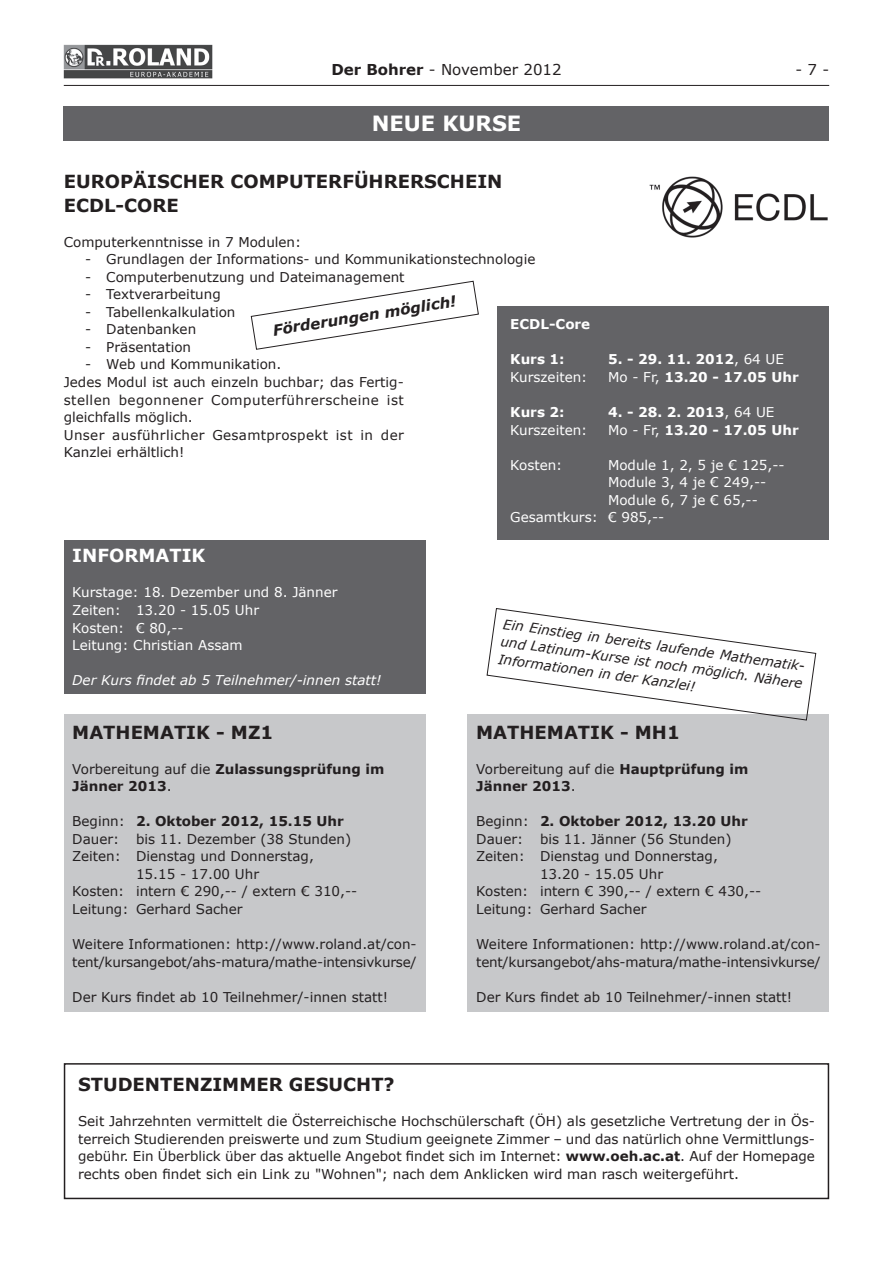
<style>
.page{position:relative;width:893px;height:1263px;background:#fff}
.page>*{position:absolute;margin:0;border:0;box-sizing:border-box;transform-origin:0 0}
.t1{font:700 21px "Verdana";color:#fff}
.t2{font:700 18px "Verdana";color:#231f20}
.t3{font:700 18px "Verdana";color:#fff}
.t4{font:15px "Verdana";color:#231f20}
.t5{font:italic 700 15px "Verdana";color:#231f20}
.t6{font:13.5px/17.5px "Verdana";color:#231f20}
.t7{font:13.5px/17.5px "Verdana";color:#fff}
.t8{font:700 13.5px/17.5px "Verdana";color:#231f20}
.t9{font:italic 13.5px/17.5px "Verdana";color:#231f20;text-align:justify}
.t10{font:700 13.5px "Verdana";color:#fff}
.t11{font:italic 13.5px "Verdana";color:#fff}
.s1{font-weight:700}
.s2{font-weight:400}
</style>
<div class="page">
<img style="left:64px;top:45px;width:149px;height:34px">
<hr style="left:64px;top:85px;width:765px;height:1px;background:#231f20">
<div style="left:497px;top:306px;width:332px;height:234px;background:#636366"></div>
<img style="left:649px;top:176px;width:179px;height:62px">
<svg style="left:250px;top:280px;width:229px;height:70px"></svg>
<div style="left:64px;top:106px;width:765px;height:34px;background:#636366"></div>
<div style="left:64px;top:714px;width:361px;height:298px;background:#c7c8ca"></div>
<div style="left:468px;top:714px;width:361px;height:298px;background:#c7c8ca"></div>
<div style="left:64px;top:540px;width:361px;height:154px;background:#636366"></div>
<svg style="left:486px;top:608px;width:331px;height:113px"></svg>
<div style="left:64px;top:1063px;width:765px;height:136px;border:2px solid #231f20"></div>
<p class="t4" style="left:331px;top:60px;width:232px"><span class="s1">Der Bohrer</span> - November 2012</p>
<p class="t4" style="left:795px;top:60px;width:35px">- 7 -</p>
<h1 class="t1" style="left:372px;top:110px;width:17px">Neue</h1>
<h1 class="t1" style="left:442px;top:110px;width:33px">Kurse</h1>
<h2 class="t2" style="left:64px;top:170px;width:96px">Europäisc</h2>
<h2 class="t2" style="left:183px;top:170px;width:91px">her Compu</h2>
<h2 class="t2" style="left:304px;top:170px;width:26px">terfü</h2>
<h2 class="t2" style="left:369px;top:170px;width:29px">hrersc</h2>
<h2 class="t2" style="left:450px;top:170px;width:54px">hein</h2>
<h2 class="t2" style="left:64px;top:193px;width:102px">ECDL-Core</h2>
<p class="t6" style="left:64px;top:232px;width:239px">Computerkenntnisse in 7 Modulen:</p>
<p class="t6" style="left:85px;top:250px;width:452px">- Grundlagen der Informations- und Kommunikationstechnologie</p>
<p class="t6" style="left:85px;top:268px;width:321px">- Computerbenutzung und Dateimanagement</p>
<p class="t6" style="left:85px;top:285px;width:137px">- Textverarbeitung</p>
<p class="t6" style="left:85px;top:303px;width:152px">- Tabellenkalkulation</p>
<p class="t6" style="left:85px;top:320px;width:113px">- Datenbanken</p>
<p class="t6" style="left:85px;top:338px;width:108px">- Präsentation</p>
<p class="t6" style="left:64px;top:355px;width:342px;text-indent:21px">- Web und Kommunikation.<br>Jedes Modul ist auch einzeln buchbar; das Fertig&shy;stellen begonnener Computerführerscheine ist gleichfalls möglich.<br>Unser ausführlicher Gesamtprospekt ist in der Kanzlei erhältlich!</p>
<p class="t5" style="left:271px;top:321px;width:187px;rotate:-9deg">Förderungen möglich!</p>
<p class="t10" style="left:510px;top:316px;width:82px">ECDL-Core</p>
<p class="t10" style="left:510px;top:351px;width:56px">Kurs 1:</p>
<p class="t10" style="left:608px;top:351px;width:177px">5. - 29. 11. 2012<span class="s2">, 64 UE</span></p>
<p class="t7" style="left:510px;top:368px;width:79px">Kurszeiten:</p>
<p class="t10" style="left:608px;top:368px;width:192px"><span class="s2">Mo - Fr,</span> 13.20 - 17.05 Uhr</p>
<p class="t10" style="left:510px;top:403px;width:56px">Kurs 2:</p>
<p class="t10" style="left:608px;top:403px;width:168px">4. - 28. 2. 2013<span class="s2">, 64 UE</span></p>
<p class="t7" style="left:510px;top:420px;width:79px">Kurszeiten:</p>
<p class="t10" style="left:608px;top:421px;width:192px"><span class="s2">Mo - Fr,</span> 13.20 - 17.05 Uhr</p>
<p class="t7" style="left:510px;top:455px;width:54px">Kosten:</p>
<p class="t7" style="left:608px;top:455px;width:178px">Module 1, 2, 5 je € 125,--</p>
<p class="t7" style="left:608px;top:473px;width:160px">Module 3, 4 je € 249,--</p>
<p class="t7" style="left:608px;top:491px;width:151px">Module 6, 7 je € 65,--</p>
<p class="t7" style="left:510px;top:508px;width:156px">Gesamtkurs: € 985,--</p>
<h2 class="t3" style="left:72px;top:544px;width:122px">Informatik</h2>
<p class="t7" style="left:72px;top:583px;width:267px">Kurstage: 18. Dezember und 8. Jänner<br>Zeiten: 13.20 - 15.05 Uhr<br>Kosten: € 80,--<br>Leitung: Christian Assam</p>
<p class="t11" style="left:72px;top:672px;width:311px">Der Kurs findet ab 5 Teilnehmer/-innen statt!</p>
<h2 class="t2" style="left:72px;top:720px;width:32px">MATH</h2>
<h2 class="t2" style="left:131px;top:720px;width:144px">EMATIK - MZ1</h2>
<p class="t8" style="left:72px;top:759px;width:313px"><span class="s2">Vorbereitung auf die</span> Zulassungsprüfung im<br>Jänner 2013<span class="s2">.</span></p>
<p class="t8" style="left:72px;top:812px;width:273px"><span class="s2">Beginn:</span> 2. Oktober 2012, 15.15 Uhr</p>
<p class="t6" style="left:72px;top:830px;width:280px">Dauer: bis 11. Dezember (38 Stunden)</p>
<p class="t6" style="left:72px;top:847px;width:243px">Zeiten: Dienstag und Donnerstag,</p>
<p class="t6" style="left:136px;top:865px;width:125px">15.15 - 17.00 Uhr</p>
<p class="t6" style="left:72px;top:882px;width:287px">Kosten: intern € 290,-- / extern € 310,--</p>
<p class="t6" style="left:72px;top:900px;width:172px">Leitung: Gerhard Sacher</p>
<p class="t6" style="left:72px;top:935px;width:346px">Weitere Informationen: http://www.roland.at/con&shy;tent/kursangebot/ahs-matura/mathe-intensivkurse/</p>
<p class="t6" style="left:72px;top:988px;width:317px">Der Kurs findet ab 10 Teilnehmer/-innen statt!</p>
<p class="t9" style="left:505px;top:615px;width:307px;rotate:8deg">Ein Einstieg in bereits laufende Mathematik&shy;und Latinum-Kurse ist noch möglich. Nähere Informationen in der Kanzlei!</p>
<h2 class="t2" style="left:476px;top:720px;width:32px">MATH</h2>
<h2 class="t2" style="left:535px;top:720px;width:147px">EMATIK - MH 1</h2>
<p class="t8" style="left:476px;top:759px;width:274px"><span class="s2">Vorbereitung auf die</span> Hauptprüfung im<br>Jänner 2013<span class="s2">.</span></p>
<p class="t8" style="left:476px;top:812px;width:273px"><span class="s2">Beginn:</span> 2. Oktober 2012, 13.20 Uhr</p>
<p class="t6" style="left:476px;top:830px;width:257px">Dauer: bis 11. Jänner (56 Stunden)</p>
<p class="t6" style="left:476px;top:847px;width:243px">Zeiten: Dienstag und Donnerstag,</p>
<p class="t6" style="left:540px;top:865px;width:125px">13.20 - 15.05 Uhr</p>
<p class="t6" style="left:476px;top:882px;width:287px">Kosten: intern € 390,-- / extern € 430,--</p>
<p class="t6" style="left:476px;top:900px;width:172px">Leitung: Gerhard Sacher</p>
<p class="t6" style="left:476px;top:935px;width:346px">Weitere Informationen: http://www.roland.at/con&shy;tent/kursangebot/ahs-matura/mathe-intensivkurse/</p>
<p class="t6" style="left:476px;top:988px;width:317px">Der Kurs findet ab 10 Teilnehmer/-innen statt!</p>
<h2 class="t2" style="left:78px;top:1073px;width:318px">STUDENTENZIMMER GESUCHT?</h2>
<p class="t6" style="left:78px;top:1112px;width:738px;text-align:justify">Seit Jahrzehnten vermittelt die Österreichische Hochschülerschaft (ÖH) als gesetzliche Vertretung der in Ös&shy;terreich Studierenden preiswerte und zum Studium geeignete Zimmer – und das natürlich ohne Vermittlungs&shy;gebühr. Ein Überblick über das aktuelle Angebot findet sich im Internet: <span class="s1">www.oeh.ac.at</span>. Auf der Homepage rechts oben findet sich ein Link zu "Wohnen"; nach dem Anklicken wird man rasch weitergeführt.</p>
</div>
